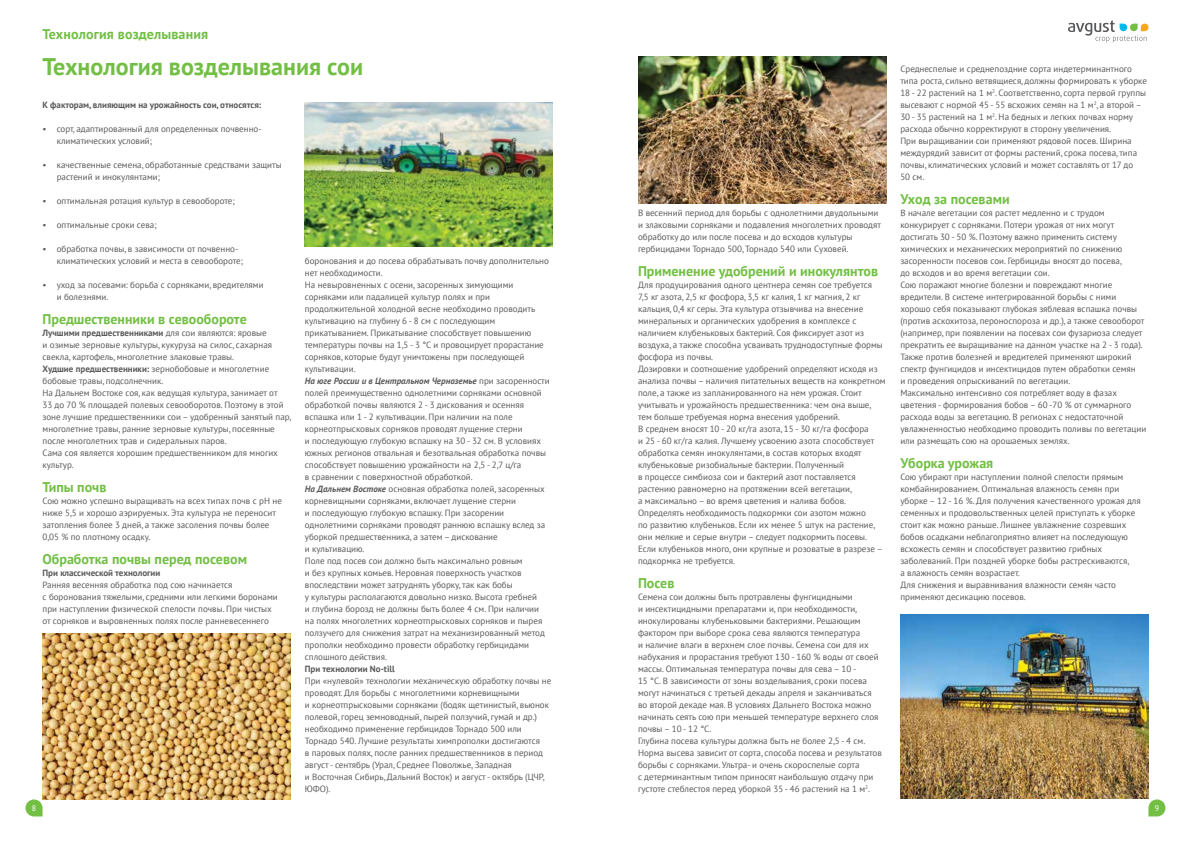
<style>
.page{position:relative;width:1191px;height:842px;background:#fff}
.page>*{position:absolute;margin:0;border:0;box-sizing:border-box;transform-origin:0 0}
.t1{font:700 24px "PT Sans";color:#72bf44}
.t2{font:700 14px "PT Sans";color:#72bf44}
.t3{font:9px/12px "PT Sans";color:#58595b}
.t4{font:700 9px "PT Sans";color:#58595b}
.t5{font:8px "PT Sans";color:#fff}
.s1{font-weight:700}
.s2{font-weight:700;font-style:italic}
</style>
<div class="page">
<svg style="left:1148px;top:799px;width:17px;height:17px"></svg>
<svg style="left:26px;top:799px;width:17px;height:17px"></svg>
<svg style="left:1068px;top:20px;width:80px;height:23px"></svg>
<img style="left:43px;top:633px;width:248px;height:167px">
<img style="left:638px;top:57px;width:248px;height:146px">
<img style="left:305px;top:102px;width:248px;height:144px">
<img style="left:900px;top:614px;width:248px;height:184px">
<h2 class="t2" style="left:43px;top:25px;width:167px">Технология возделывания</h2>
<h1 class="t1" style="left:43px;top:50px;width:322px">Технология возделывания сои</h1>
<p class="t4" style="left:43px;top:99px;width:220px">К факторам, влияющим на урожайность сои, относятся:</p>
<p class="t3" style="left:57px;top:123px;width:206px;text-indent:-14px">• сорт, адаптированный для определенных почвенно&shy;климатических условий;</p>
<p class="t3" style="left:57px;top:159px;width:226px;text-indent:-14px">• качественные семена, обработанные средствами защиты растений и инокулянтами;</p>
<p class="t3" style="left:43px;top:195px;width:194px">• оптимальная ротация культур в севообороте;</p>
<p class="t3" style="left:43px;top:219px;width:116px">• оптимальные сроки сева;</p>
<p class="t3" style="left:57px;top:243px;width:188px;text-indent:-14px">• обработка почвы, в зависимости от почвенно&shy;климатических условий и места в севообороте;</p>
<p class="t3" style="left:57px;top:279px;width:208px;text-indent:-14px">• уход за посевами: борьба с сорняками, вредителями и болезнями.</p>
<h2 class="t2" style="left:43px;top:310px;width:206px">Предшественники в севообороте</h2>
<p class="t3" style="left:43px;top:327px;width:250px"><span class="s1">Лучшими предшественниками</span> для сои являются: яровые<br>и озимые зерновые культуры, кукуруза на силос, сахарная свекла, картофель, многолетние злаковые травы.<br><span class="s1">Худшие предшественники:</span> зернобобовые и многолетние бобовые травы, подсолнечник.<br>На Дальнем Востоке соя, как ведущая культура, занимает от<br>33 до 70 % площадей полевых севооборотов. Поэтому в этой зоне лучшие предшественники сои – удобренный занятый пар, многолетние травы, ранние зерновые культуры, посеянные после многолетних трав и сидеральных паров.<br>Сама соя является хорошим предшественником для многих культур.</p>
<h2 class="t2" style="left:43px;top:478px;width:65px">Типы почв</h2>
<p class="t3" style="left:43px;top:495px;width:241px">Сою можно успешно выращивать на всех типах почв с pH не ниже 5,5 и хорошо аэрируемых. Эта культура не переносит затопления более 3 дней, а также засоления почвы более 0,05 % по плотному осадку.</p>
<h2 class="t2" style="left:43px;top:550px;width:206px">Обработка почвы перед посевом</h2>
<p class="t4" style="left:43px;top:567px;width:119px">При классической технологии</p>
<p class="t3" style="left:43px;top:579px;width:237px">Ранняя весенняя обработка под сою начинается<br>с боронования тяжелыми, средними или легкими боронами при наступлении физической спелости почвы. При чистых от сорняков и выровненных полях после ранневесеннего</p>
<p class="t3" style="left:305px;top:255px;width:246px">боронования и до посева обрабатывать почву дополнительно нет необходимости.<br>На невыровненных с осени, засоренных зимующими сорняками или падалицей культур полях и при продолжительной холодной весне необходимо проводить культивацию на глубину 6 - 8 см с последующим прикатыванием. Прикатывание способствует повышению температуры почвы на 1,5 - 3 °С и провоцирует прорастание сорняков, которые будут уничтожены при последующей культивации.<br><span class="s2">На юге России и в Центральном Черноземье</span> при засоренности полей преимущественно однолетними сорняками основной обработкой почвы являются 2 - 3 дискования и осенняя вспашка или 1 - 2 культивации. При наличии на поле корнеотпрысковых сорняков проводят лущение стерни<br>и последующую глубокую вспашку на 30 - 32 см. В условиях южных регионов отвальная и безотвальная обработка почвы способствует повышению урожайности на 2,5 - 2,7 ц/га<br>в сравнении с поверхностной обработкой.<br><span class="s2">На Дальнем Востоке</span> основная обработка полей, засоренных корневищными сорняками, включает лущение стерни<br>и последующую глубокую вспашку. При засорении однолетними сорняками проводят раннюю вспашку вслед за уборкой предшественника, а затем – дискование<br>и культивацию.<br>Поле под посев сои должно быть максимально ровным<br>и без крупных комьев. Неровная поверхность участков впоследствии может затруднять уборку, так как бобы<br>у культуры располагаются довольно низко. Высота гребней<br>и глубина борозд не должны быть более 4 см. При наличии на полях многолетних корнеотпрысковых сорняков и пырея ползучего для снижения затрат на механизированный метод прополки необходимо провести обработку гербицидами сплошного действия.</p>
<p class="t4" style="left:305px;top:663px;width:91px">При технологии No-till</p>
<p class="t3" style="left:305px;top:675px;width:248px">При «нулевой» технологии механическую обработку почвы не проводят. Для борьбы с многолетними корневищными<br>и корнеотпрысковыми сорняками (бодяк щетинистый, вьюнок полевой, горец земноводный, пырей ползучий, гумай и др.) необходимо применение гербицидов Торнадо 500 или Торнадо 540. Лучшие результаты химпрополки достигаются<br>в паровых полях, после ранних предшественников в период август - сентябрь (Урал, Среднее Поволжье, Западная<br>и Восточная Сибирь, Дальний Восток) и август - октябрь (ЦЧР, ЮФО).</p>
<p class="t3" style="left:638px;top:207px;width:244px">В весенний период для борьбы с однолетними двудольными и злаковыми сорняками и подавления многолетних проводят обработку до или после посева и до всходов культуры гербицидами Торнадо 500, Торнадо 540 или Суховей.</p>
<h2 class="t2" style="left:638px;top:262px;width:241px">Применение удобрений и инокулянтов</h2>
<p class="t3" style="left:638px;top:279px;width:249px">Для продуцирования одного центнера семян сое требуется<br>7,5 кг азота, 2,5 кг фосфора, 3,5 кг калия, 1 кг магния, 2 кг кальция, 0,4 кг серы. Эта культура отзывчива на внесение минеральных и органических удобрения в комплексе с наличием клубеньковых бактерий. Соя фиксирует азот из воздуха, а также способна усваивать труднодоступные формы фосфора из почвы.<br>Дозировки и соотношение удобрений определяют исходя из анализа почвы – наличия питательных веществ на конкретном поле, а также из запланированного на нем урожая. Стоит учитывать и урожайность предшественника: чем она выше, тем больше требуемая норма внесения удобрений.<br>В среднем вносят 10 - 20 кг/га азота, 15 - 30 кг/га фосфора<br>и 25 - 60 кг/га калия. Лучшему усвоению азота способствует обработка семян инокулянтами, в состав которых входят клубеньковые ризобиальные бактерии. Полученный<br>в процессе симбиоза сои и бактерий азот поставляется растению равномерно на протяжении всей вегетации,<br>а максимально – во время цветения и налива бобов.<br>Определять необходимость подкормки сои азотом можно<br>по развитию клубеньков. Если их менее 5 штук на растение, они мелкие и серые внутри – следует подкормить посевы.<br>Если клубеньков много, они крупные и розоватые в разрезе – подкормка не требуется.</p>
<h2 class="t2" style="left:638px;top:574px;width:38px">Посев</h2>
<p class="t3" style="left:638px;top:591px;width:245px">Семена сои должны быть протравлены фунгицидными<br>и инсектицидными препаратами и, при необходимости, инокулированы клубеньковыми бактериями. Решающим фактором при выборе срока сева являются температура<br>и наличие влаги в верхнем слое почвы. Семена сои для их набухания и прорастания требуют 130 - 160 % воды от своей массы. Оптимальная температура почвы для сева – 10 -<br>15 °С. В зависимости от зоны возделывания, сроки посева могут начинаться с третьей декады апреля и заканчиваться во второй декаде мая. В условиях Дальнего Востока можно начинать сеять сою при меньшей температуре верхнего слоя почвы – 10 - 12 °С.<br>Глубина посева культуры должна быть не более 2,5 - 4 см.<br>Норма высева зависит от сорта, способа посева и результатов борьбы с сорняками. Ультра- и очень скороспелые сорта<br>с детерминантным типом приносят наибольшую отдачу при густоте стеблестоя перед уборкой 35 - 46 растений на 1 м<sup>2</sup>.</p>
<p class="t3" style="left:900px;top:63px;width:248px">Среднеспелые и среднепоздние сорта индетерминантного типа роста, сильно ветвящиеся, должны формировать к уборке 18 - 22 растений на 1 м<sup>2</sup>. Соответственно, сорта первой группы высевают с нормой 45 - 55 всхожих семян на 1 м<sup>2</sup>, а второй – 30 - 35 растений на 1 м<sup>2</sup>. На бедных и легких почвах норму расхода обычно корректируют в сторону увеличения.<br>При выращивании сои применяют рядовой посев. Ширина междурядий зависит от формы растений, срока посева, типа почвы, климатических условий и может составлять от 17 до<br>50 см.</p>
<h2 class="t2" style="left:900px;top:190px;width:111px">Уход за посевами</h2>
<p class="t3" style="left:900px;top:207px;width:247px">В начале вегетации соя растет медленно и с трудом конкурирует с сорняками. Потери урожая от них могут достигать 30 - 50 %. Поэтому важно применить систему химических и механических мероприятий по снижению засоренности посевов сои. Гербициды вносят до посева,<br>до всходов и во время вегетации сои.<br>Сою поражают многие болезни и повреждают многие вредители. В системе интегрированной борьбы с ними хорошо себя показывают глубокая зяблевая вспашка почвы (против аскохитоза, пероноспороза и др.), а также севооборот (например, при появлении на посевах сои фузариоза следует прекратить ее выращивание на данном участке на 2 - 3 года).<br>Также против болезней и вредителей применяют широкий спектр фунгицидов и инсектицидов путем обработки семян<br>и проведения опрыскиваний по вегетации.<br>Максимально интенсивно соя потребляет воду в фазах цветения - формирования бобов – 60 -70 % от суммарного расхода воды за вегетацию. В регионах с недостаточной увлажненностью необходимо проводить поливы по вегетации или размещать сою на орошаемых землях.</p>
<h2 class="t2" style="left:900px;top:454px;width:94px">Уборка урожая</h2>
<p class="t3" style="left:900px;top:471px;width:242px">Сою убирают при наступлении полной спелости прямым комбайнированием. Оптимальная влажность семян при уборке – 12 - 16 %. Для получения качественного урожая для семенных и продовольственных целей приступать к уборке стоит как можно раньше. Лишнее увлажнение созревших бобов осадками неблагоприятно влияет на последующую всхожесть семян и способствует развитию грибных заболеваний. При поздней уборке бобы растрескиваются,<br>а влажность семян возрастает.<br>Для снижения и выравнивания влажности семян часто применяют десикацию посевов.</p>
<p class="t5" style="left:32px;top:803px;width:6px">8</p>
<p class="t5" style="left:1154px;top:803px;width:6px">9</p>
</div>
